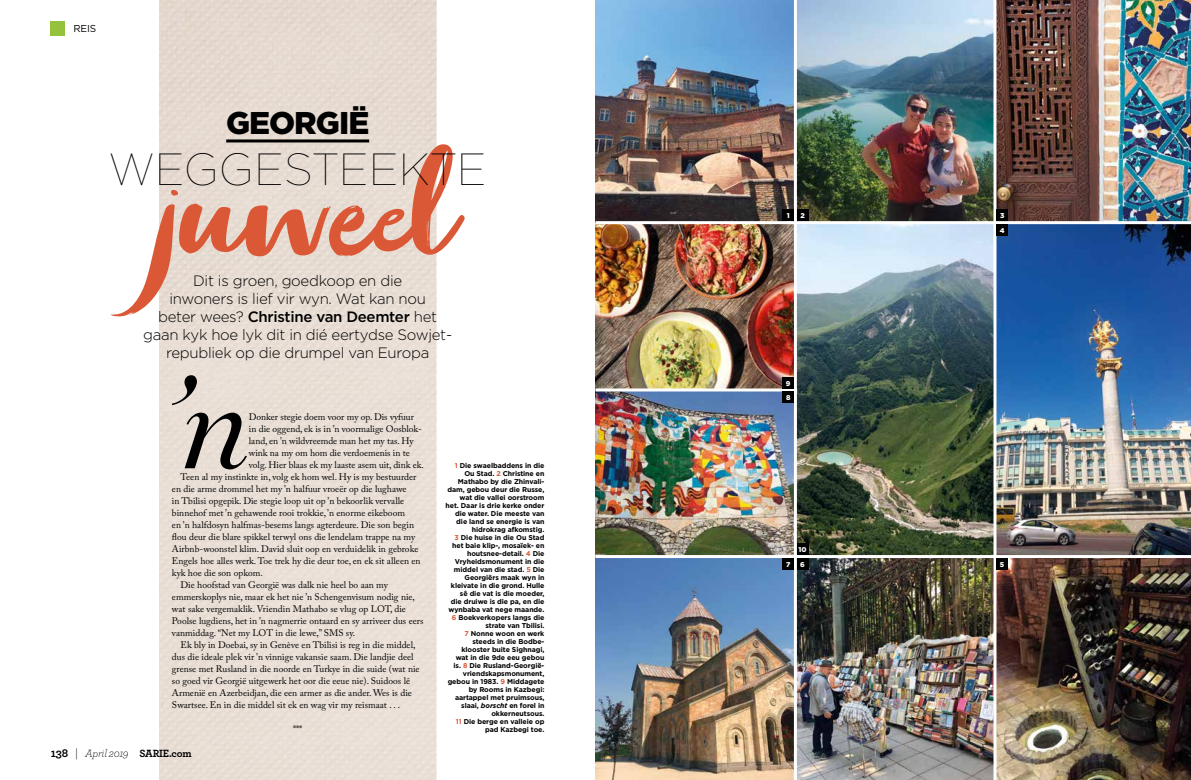
<style>
.page{position:relative;width:1191px;height:780px;background:#fff}
.page>*{position:absolute;margin:0;border:0;box-sizing:border-box;transform-origin:0 0}
.t1{font:150px "Zooja";color:#db5836}
.t2{font:italic 300 128.1px "HTF Didot L24";color:#000}
.t3{font:100 45px "Gotham";letter-spacing:.005em;color:#000}
.t4{font:900 31.4px "Gotham";letter-spacing:-.03em;color:#000}
.t5{font:300 15px/18px "Gotham";letter-spacing:-.02em;color:#000;text-align:center}
.t6{font:italic 300 11px "Archer";letter-spacing:-.02em;color:#000}
.t7{font:10px "Gotham";color:#000}
.t8{font:9.5px "Adobe Caslon Pro";color:#000}
.t9{font:700 7px/8px "Gotham";letter-spacing:-.01em;color:#000;text-align:right}
.t10{font:900 7px "Gotham";color:#fff}
.s1{font-weight:500}
.s2{color:#db5836}
.s3{font-style:italic}
.s4{font-weight:700;font-style:normal;font-size:12px}
.s5{font-style:normal;font-size:12px}
.s6{font-weight:700;font-style:normal}
</style>
<div class="page">
<img style="left:595px;top:391px;width:199px;height:389px">
<img style="left:596px;top:224px;width:198px;height:164px">
<div style="left:159px;top:0;width:277px;height:780px;background:#e9ded5"></div>
<div style="left:51px;top:21px;width:14px;height:14px;background:#94c23d"></div>
<img style="left:797px;top:0;width:196px;height:780px">
<img style="left:595px;top:0;width:204px;height:221px">
<img style="left:996px;top:224px;width:195px;height:556px">
<img style="left:996px;top:0;width:195px;height:221px">
<hr style="left:794px;top:0;width:3px;height:780px;background:#fff">
<hr style="left:595px;top:221px;width:596px;height:3px;background:#fff">
<hr style="left:595px;top:555px;width:596px;height:3px;background:#fff">
<hr style="left:226px;top:139px;width:143px;height:3px;background:#000">
<div style="left:782px;top:210px;width:12px;height:11px;background:#000"></div>
<div style="left:996px;top:558px;width:11px;height:11px;background:#000"></div>
<div style="left:996px;top:224px;width:11px;height:11px;background:#000"></div>
<div style="left:996px;top:210px;width:11px;height:11px;background:#000"></div>
<div style="left:797px;top:558px;width:11px;height:11px;background:#000"></div>
<div style="left:797px;top:543px;width:11px;height:12px;background:#000"></div>
<div style="left:782px;top:558px;width:12px;height:11px;background:#000"></div>
<div style="left:782px;top:391px;width:12px;height:12px;background:#000"></div>
<div style="left:782px;top:377px;width:12px;height:11px;background:#000"></div>
<div style="left:797px;top:210px;width:11px;height:11px;background:#000"></div>
<p class="t7" style="left:73px;top:22px;width:24px">REIS</p>
<h3 class="t4" style="left:226px;top:101px;width:145px">GEORGIË</h3>
<h1 class="t1" style="left:150px;top:137px;width:296px">juweel</h1>
<h3 class="t3" style="left:109px;top:142px;width:379px">WEGGESTEEKTE</h3>
<h3 class="t5" style="left:143px;top:271px;width:310px">Dit is groen, goedkoop en die<br>inwoners is lief vir wyn. Wat kan nou<br>beter wees? <span class="s1">Christine van Deemter</span> het gaan kyk hoe lyk dit in dié eertydse Sowjet&shy;republiek op die drumpel van Europa</h3>
<h2 class="t2" style="left:164px;top:330px;width:86px">’n</h2>
<p class="t8" style="left:249px;top:411px;width:166px">Donker stegie doem voor my op. Dis vyfuur</p>
<p class="t8" style="left:249px;top:423px;width:175px">in die oggend, ek is in ’n voormalige Oosblok-</p>
<p class="t8" style="left:249px;top:435px;width:166px">land, en ’n wildvreemde man het my tas. Hy</p>
<p class="t8" style="left:249px;top:447px;width:162px">wink na my om hom die verdoemenis in te</p>
<p class="t8" style="left:249px;top:459px;width:176px">volg. Hier blaas ek my laaste asem uit, dink ek.</p>
<p class="t8" style="left:180px;top:471px;width:237px">Teen al my instinkte in, volg ek hom wel. Hy is my bestuurder</p>
<p class="t8" style="left:172px;top:483px;width:236px">en die arme drommel het my ’n halfuur vroeër op die lughawe</p>
<p class="t8" style="left:172px;top:495px;width:234px">in Tbilisi opgepik. Die stegie loop uit op ’n bekoorlik vervalle</p>
<p class="t8" style="left:172px;top:507px;width:234px">binnehof met ’n gehawende rooi trokkie, ’n enorme eikeboom</p>
<p class="t8" style="left:172px;top:519px;width:243px">en ’n halfdosyn halfmas-besems langs agterdeure. Die son begin</p>
<p class="t8" style="left:172px;top:531px;width:245px">flou deur die blare spikkel terwyl ons die lendelam trappe na my</p>
<p class="t8" style="left:172px;top:543px;width:248px">Airbnb-woonstel klim. David sluit oop en verduidelik in gebroke</p>
<p class="t8" style="left:172px;top:555px;width:250px">Engels hoe alles werk. Toe trek hy die deur toe, en ek sit alleen en</p>
<p class="t8" style="left:172px;top:567px;width:92px">kyk hoe die son opkom.</p>
<p class="t8" style="left:180px;top:579px;width:209px">Die hoofstad van Georgië was dalk nie heel bo aan my</p>
<p class="t8" style="left:172px;top:591px;width:244px">emmerskoplys nie, maar ek het nie ’n Schengenvisum nodig nie,</p>
<p class="t8" style="left:172px;top:603px;width:235px">wat sake vergemaklik. Vriendin Mathabo se vlug op LOT, die</p>
<p class="t8" style="left:172px;top:615px;width:253px">Poolse lugdiens, het in ’n nagmerrie ontaard en sy arriveer dus eers</p>
<p class="t8" style="left:172px;top:627px;width:185px">vanmiddag. “Net my LOT in die lewe,” SMS sy.</p>
<p class="t8" style="left:180px;top:639px;width:236px">Ek bly in Doebai, sy in Genève en Tbilisi is reg in die middel,</p>
<p class="t8" style="left:172px;top:651px;width:243px">dus die ideale plek vir ’n vinnige vakansie saam. Die landjie deel</p>
<p class="t8" style="left:172px;top:663px;width:249px">grense met Rusland in die noorde en Turkye in die suide (wat nie</p>
<p class="t8" style="left:172px;top:675px;width:240px">so goed vir Georgië uitgewerk het oor die eeue nie). Suidoos lê</p>
<p class="t8" style="left:172px;top:687px;width:241px">Armenië en Azerbeidjan, die een armer as die ander. Wes is die</p>
<p class="t8" style="left:172px;top:699px;width:230px">Swartsee. En in die middel sit ek en wag vir my reismaat . . .</p>
<p class="t8" style="left:293px;top:723px;width:11px">***</p>
<p class="t9" style="left:445px;top:461px;width:100px"><span class="s2">1</span> Die swaelbaddens in die<br>Ou Stad. <span class="s2">2</span> Christine en<br>Mathabo by die Zhinvali&shy;dam, gebou deur die Russe, wat die vallei oorstroom het. Daar is drie kerke onder die water. Die meeste van die land se energie is van hidrokrag afkomstig.<br><span class="s2">3</span> Die huise in die Ou Stad het baie klip-, mosaïek- en houtsnee-detail. <span class="s2">4</span> Die<br>Vryheidsmonument in die middel van die stad. <span class="s2">5</span> Die<br>Georgiërs maak wyn in kleivate in die grond. Hulle sê die vat is die moeder,<br>die druiwe is die pa, en die wynbaba vat nege maande.<br><span class="s2">6</span> Boekverkopers langs die strate van Tbilisi.<br><span class="s2">7</span> Nonne woon en werk steeds in die Bodbe&shy;klooster buite Sighnagi,<br>wat in die 9de eeu gebou<br>is. <span class="s2">8</span> Die Rusland-Georgië&shy;vriendskapsmonument, gebou in 1983. <span class="s2">9</span> Middagete by Rooms in Kazbegi: aartappel met pruimsous, slaai, <span class="s3">borscht</span> en forel in okkerneutsous.<br><span class="s2">11</span> Die berge en valleie op pad Kazbegi toe.</p>
<p class="t6" style="left:51px;top:745px;width:142px"><span class="s4">138</span> <span class="s5">|</span> April 2019 <span class="s6">SARIE.com</span></p>
<p class="t10" style="left:786px;top:211px;width:4px">1</p>
<p class="t10" style="left:800px;top:211px;width:6px">2</p>
<p class="t10" style="left:786px;top:378px;width:6px">9</p>
<p class="t10" style="left:786px;top:392px;width:6px">8</p>
<p class="t10" style="left:786px;top:559px;width:6px">7</p>
<p class="t10" style="left:798px;top:545px;width:10px">10</p>
<p class="t10" style="left:800px;top:559px;width:6px">6</p>
<p class="t10" style="left:1000px;top:211px;width:6px">3</p>
<p class="t10" style="left:999px;top:225px;width:6px">4</p>
<p class="t10" style="left:1000px;top:559px;width:6px">5</p>
</div>
